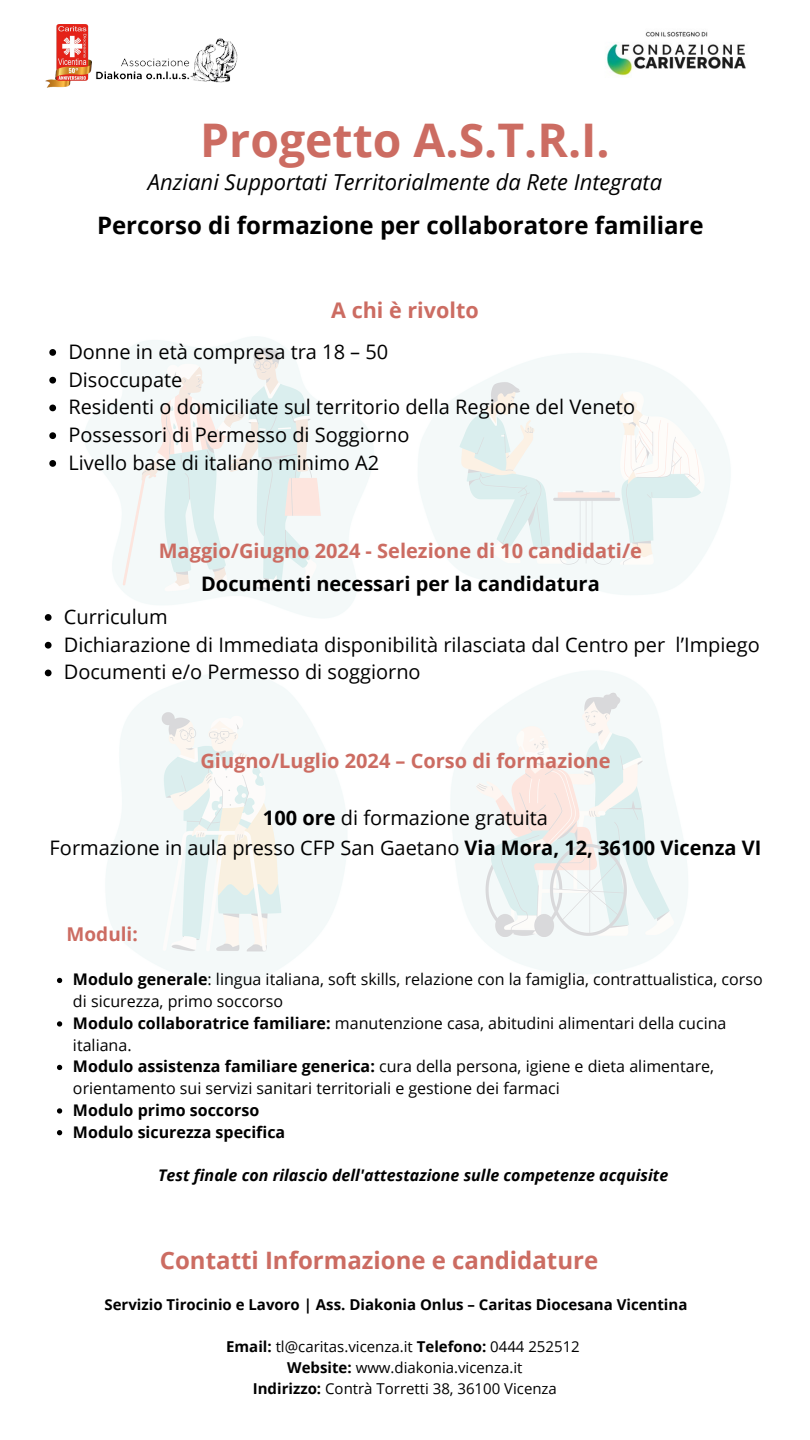
<style>
.page{position:relative;width:810px;height:1440px;background:#fff}
.page>*{position:absolute;margin:0;border:0;box-sizing:border-box;transform-origin:0 0}
.t1{font:700 46.3px "Open Sans";color:#cc6c62}
.t2{font:700 24px "Open Sans";color:#000}
.t3{font:700 24px "Open Sans";color:#cc6c62}
.t4{font:italic 22px "Open Sans";color:#000}
.t5{font:700 21.6px "Open Sans";color:#cc6c62}
.t6{font:20px/30px "Open Sans";color:#000;text-align:center}
.t7{font:700 20px "Open Sans";color:#cc6c62}
.t8{font:700 20px "Open Sans";color:#000}
.t9{font:700 19px "Open Sans";color:#cc6c62}
.t10{font:16px/21.8px "Open Sans";color:#000}
.t11{font:italic 700 16px "Open Sans";color:#000}
.t12{font:700 16px "Open Sans";color:#000}
.t13{font:15px "Open Sans";color:#000}
.t14{font:700 15px "Open Sans";color:#000}
.s1{font-weight:700}
</style>
<div class="page">
<img style="left:46px;top:24px;width:45px;height:63px">
<img style="left:91px;top:38px;width:147px;height:45px">
<img style="left:48px;top:336px;width:682px;height:649px">
<img style="left:606px;top:31px;width:140px;height:46px">
<svg style="left:57px;top:978px;width:5px;height:5px"></svg>
<svg style="left:57px;top:1021px;width:5px;height:6px"></svg>
<svg style="left:57px;top:1065px;width:5px;height:5px"></svg>
<svg style="left:57px;top:1108px;width:5px;height:6px"></svg>
<svg style="left:57px;top:1130px;width:5px;height:5px"></svg>
<svg style="left:49px;top:349px;width:7px;height:7px"></svg>
<svg style="left:49px;top:377px;width:7px;height:7px"></svg>
<svg style="left:49px;top:405px;width:7px;height:6px"></svg>
<svg style="left:49px;top:432px;width:7px;height:7px"></svg>
<svg style="left:49px;top:460px;width:7px;height:7px"></svg>
<svg style="left:45px;top:614px;width:7px;height:7px"></svg>
<svg style="left:45px;top:642px;width:7px;height:7px"></svg>
<svg style="left:45px;top:670px;width:7px;height:6px"></svg>
<h1 class="t1" style="left:200px;top:107px;width:411px">Progetto A.S.T.R.I.</h1>
<h3 class="t4" style="left:148px;top:166px;width:516px">Anziani Supportati Territorialmente da Rete Integrata</h3>
<h2 class="t2" style="left:97px;top:208px;width:608px">Percorso di formazione per collaboratore familiare</h2>
<p class="t5" style="left:331px;top:295px;width:149px">A chi è rivolto</p>
<h4 class="t6" style="left:68px;top:336px;width:321px">Donne in età compresa tra 18 – 50</h4>
<h5 class="t6" style="left:68px;top:364px;width:116px">Disoccupate</h5>
<p class="t6" style="left:68px;top:392px;width:568px">Residenti o domiciliate sul territorio della Regione del Veneto</p>
<p class="t6" style="left:68px;top:419px;width:343px">Possessori di Permesso di Soggiorno</p>
<p class="t6" style="left:68px;top:447px;width:312px">Livello base di italiano minimo A2</p>
<p class="t7" style="left:159px;top:537px;width:485px">Maggio/Giugno 2024 - Selezione di 10 candidati/e</p>
<p class="t8" style="left:201px;top:570px;width:400px">Documenti necessari per la candidatura</p>
<p class="t6" style="left:64px;top:601px;width:105px">Curriculum</p>
<h2 class="t6" style="left:64px;top:629px;width:698px">Dichiarazione di Immediata disponibilità rilasciata dal Centro per l’Impiego</h2>
<p class="t6" style="left:64px;top:657px;width:358px">Documenti e/o Permesso di soggiorno</p>
<p class="t7" style="left:200px;top:746px;width:412px">Giugno/Luglio 2024 – Corso di formazione</p>
<p class="t6" style="left:50px;top:802px;width:713px"><span class="s1">100 ore</span> di formazione gratuita<br>Formazione in aula presso CFP San Gaetano <span class="s1">Via Mora, 12, 36100 Vicenza VI</span></p>
<p class="t9" style="left:67px;top:921px;width:73px">Moduli:</p>
<h4 class="t10" style="left:73px;top:968px;width:691px"><span class="s1">Modulo generale</span>: lingua italiana, soft skills, relazione con la famiglia, contrattualistica, corso di sicurezza, primo soccorso</h4>
<h4 class="t10" style="left:73px;top:1012px;width:655px"><span class="s1">Modulo collaboratrice familiare:</span> manutenzione casa, abitudini alimentari della cucina italiana.</h4>
<h4 class="t10" style="left:73px;top:1055px;width:643px"><span class="s1">Modulo assistenza familiare generica:</span> cura della persona, igiene e dieta alimentare, orientamento sui servizi sanitari territoriali e gestione dei farmaci</h4>
<h6 class="t12" style="left:73px;top:1099px;width:188px">Modulo primo soccorso</h6>
<p class="t12" style="left:73px;top:1120px;width:214px">Modulo sicurezza specifica</p>
<p class="t11" style="left:158px;top:1164px;width:512px">Test finale con rilascio dell'attestazione sulle competenze acquisite</p>
<p class="t3" style="left:160px;top:1244px;width:440px">Contatti Informazione e candidature</p>
<p class="t14" style="left:104px;top:1294px;width:584px">Servizio Tirocinio e Lavoro | Ass. Diakonia Onlus – Caritas Diocesana Vicentina</p>
<p class="t13" style="left:226px;top:1336px;width:355px"><span class="s1">Email:</span> tl@caritas.vicenza.it <span class="s1">Telefono:</span> 0444 252512</p>
<p class="t13" style="left:287px;top:1357px;width:237px"><span class="s1">Website:</span> www.diakonia.vicenza.it</p>
<p class="t13" style="left:253px;top:1378px;width:306px"><span class="s1">Indirizzo:</span> Contrà Torretti 38, 36100 Vicenza</p>
</div>
